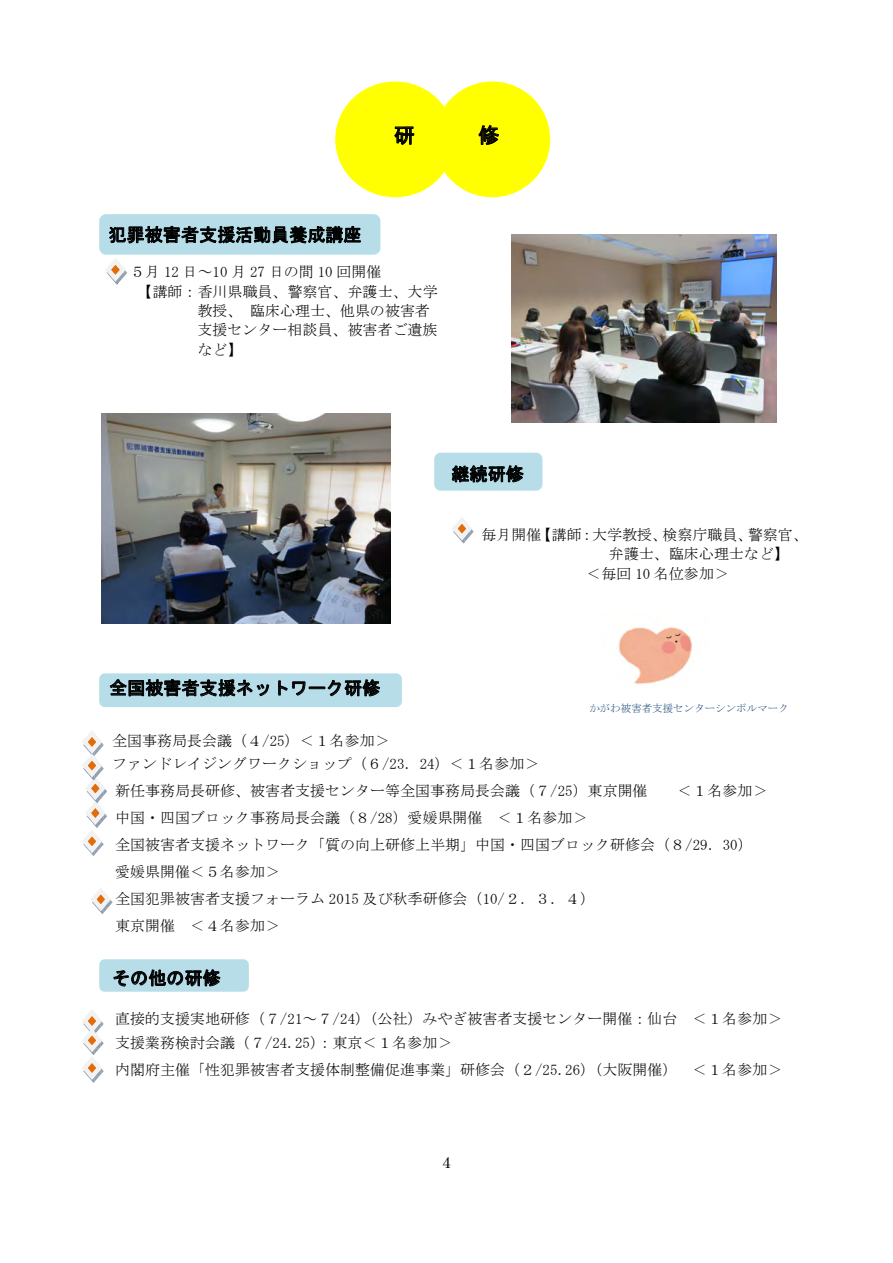
<style>
.page{position:relative;width:893px;height:1263px;background:#fff}
.page>*{position:absolute;margin:0;border:0;box-sizing:border-box;transform-origin:0 0}
.t1{font:21px "MS Gothic";color:#000}
.t2{font:18px "MS Gothic";color:#000}
.t3{font:15.9px "Century";color:#000}
.t4{font:15px/27px "MS Mincho";color:#000}
.t5{font:10.5px "MS Mincho";color:#1f497c}
</style>
<div class="page">
<div style="left:99px;top:214px;width:281px;height:41px;background:#b6dde8;border-radius:7px"></div>
<div style="left:434px;top:453px;width:108px;height:38px;background:#b6dde8;border-radius:6px"></div>
<div style="left:99px;top:673px;width:303px;height:34px;background:#b6dde8;border-radius:6px"></div>
<div style="left:99px;top:959px;width:150px;height:33px;background:#b6dde8;border-radius:5px"></div>
<div style="left:335px;top:81px;width:120px;height:116px;background:#ff0;border-radius:50%"></div>
<div style="left:434px;top:81px;width:116px;height:116px;background:#ff0;border-radius:50%"></div>
<svg style="left:394px;top:126px;width:20px;height:19px"></svg>
<svg style="left:478px;top:125px;width:21px;height:20px"></svg>
<svg style="left:452px;top:465px;width:72px;height:18px"></svg>
<svg style="left:110px;top:679px;width:159px;height:18px"></svg>
<svg style="left:278px;top:679px;width:102px;height:17px"></svg>
<svg style="left:114px;top:969px;width:106px;height:23px"></svg>
<img style="left:511px;top:234px;width:265px;height:188px">
<img style="left:102px;top:414px;width:288px;height:209px">
<svg style="left:102px;top:226px;width:259px;height:59px"></svg>
<svg style="left:452px;top:518px;width:22px;height:26px"></svg>
<svg style="left:91px;top:888px;width:22px;height:26px"></svg>
<svg style="left:82px;top:731px;width:25px;height:125px"></svg>
<svg style="left:82px;top:1010px;width:22px;height:73px"></svg>
<img style="left:618px;top:627px;width:75px;height:58px">
<p class="t1" style="left:394px;top:125px;width:23px">研</p>
<p class="t1" style="left:478px;top:125px;width:23px">修</p>
<p class="t2" style="left:108px;top:226px;width:255px">犯罪被害者支援活動員養成講座</p>
<p class="t4" style="left:130px;top:258px;width:253px">５月 12 日～10 月 27 日の間 10 回開催</p>
<p class="t4" style="left:138px;top:278px;width:302px">【講師：香川県職員、警察官、弁護士、大学</p>
<p class="t4" style="left:198px;top:297px;width:234px">教授、 臨床心理士、他県の被害者</p>
<p class="t4" style="left:198px;top:317px;width:241px">支援センター相談員、被害者ご遺族</p>
<p class="t4" style="left:198px;top:336px;width:46px">など】</p>
<p class="t2" style="left:451px;top:465px;width:74px">継続研修</p>
<p class="t4" style="left:481px;top:521px;width:328px">毎月開催【講師：大学教授、検察庁職員、警察官、</p>
<p class="t4" style="left:609px;top:540px;width:181px">弁護士、臨床心理士など】</p>
<p class="t4" style="left:587px;top:560px;width:144px">＜毎回 10 名位参加＞</p>
<p class="t2" style="left:109px;top:679px;width:272px">全国被害者支援ネットワーク研修</p>
<p class="t4" style="left:112px;top:729px;width:429px;line-height:23.2px">全国事務局長会議（４/25）＜１名参加＞<br>ファンドレイジングワークショップ（６/23．24）＜１名参加＞</p>
<p class="t4" style="left:115px;top:777px;width:534px">新任事務局長研修、被害者支援センター等全国事務局長会議（７/25）東京開催</p>
<p class="t4" style="left:678px;top:777px;width:91px">＜１名参加＞</p>
<p class="t4" style="left:115px;top:804px;width:639px">中国・四国ブロック事務局長会議（８/28）愛媛県開催 ＜１名参加＞<br>全国被害者支援ネットワーク「質の向上研修上半期」中国・四国ブロック研修会（８/29．30）愛媛県開催＜５名参加＞<br>全国犯罪被害者支援フォーラム 2015 及び秋季研修会（10/２．３．４）<br>東京開催 ＜４名参加＞</p>
<p class="t2" style="left:112px;top:969px;width:110px">その他の研修</p>
<p class="t4" style="left:115px;top:1007px;width:669px;line-height:23.4px">直接的支援実地研修（７/21～７/24）（公社）みやぎ被害者支援センター開催：仙台 ＜１名参加＞支援業務検討会議（７/24.25）：東京＜１名参加＞</p>
<p class="t4" style="left:115px;top:1056px;width:669px">内閣府主催「性犯罪被害者支援体制整備促進事業」研修会（２/25.26）（大阪開催） ＜１名参加＞</p>
<p class="t5" style="left:589px;top:703px;width:201px">かがわ被害者支援センターシンボルマーク</p>
<p class="t3" style="left:442px;top:1148px;width:10px">4</p>
</div>
